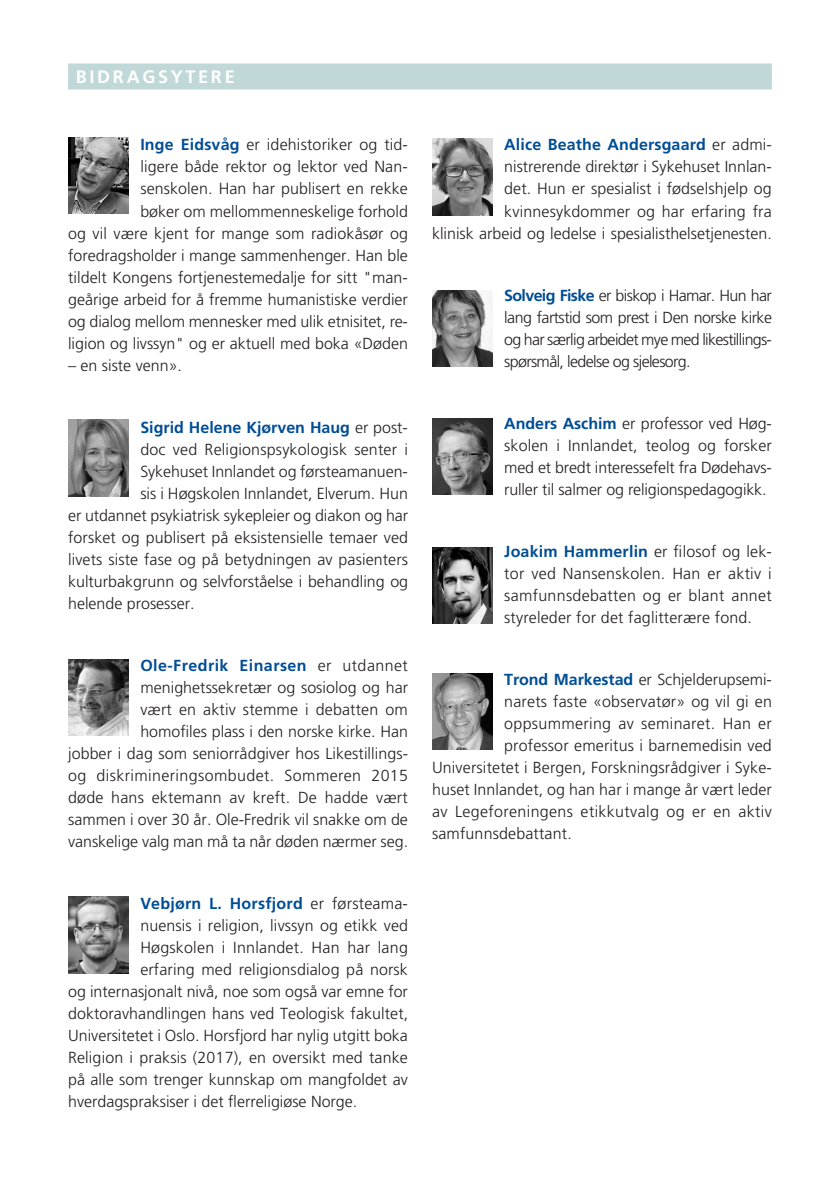
<style>
.page{position:relative;width:840px;height:1191px;background:#fff}
.page>*{position:absolute;margin:0;border:0;box-sizing:border-box;transform-origin:0 0}
.Stikktittel{font:700 18px "Frutiger LT Std";letter-spacing:.15em;color:#fff}
.Brødtekst{font:300 16px/22px "Frutiger LT Std";letter-spacing:.005em;color:#231f20;text-align:right}
.Brødtekst-2{font:700 16px "Frutiger LT Std";color:#014d95}
.s1{font-weight:700;color:#014d95}
.s2{font-weight:300;color:#231f20}
</style>
<div class="page">
<div style="left:68px;top:63px;width:703px;height:26px;background:#c1d8d8"></div>
<img style="left:68px;top:137px;width:61px;height:77px">
<img style="left:68px;top:420px;width:61px;height:76px">
<img style="left:68px;top:659px;width:61px;height:76px">
<img style="left:68px;top:896px;width:61px;height:77px">
<img style="left:432px;top:138px;width:60px;height:77px">
<img style="left:432px;top:290px;width:60px;height:77px">
<img style="left:432px;top:418px;width:60px;height:77px">
<img style="left:432px;top:547px;width:60px;height:77px">
<img style="left:432px;top:673px;width:60px;height:76px">
<p class="Stikktittel" style="left:76px;top:66px;width:160px">BIDRAGSYTERE</p>
<p class="Brødtekst" style="left:68px;top:134px;width:341px"><span class="s1">Inge Eidsvåg</span> er idehistoriker og tid-<br>ligere både rektor og lektor ved Nan&shy;senskolen. Han har publisert en rekke<br>bøker om mellommenneskelige forhold<br>og vil være kjent for mange som radiokåsør og foredragsholder i mange sammenhenger. Han ble tildelt Kongens fortjenestemedalje for sitt "man&shy;geårige arbeid for å fremme humanistiske verdier og dialog mellom mennesker med ulik etnisitet, re&shy;ligion og livssyn" og er aktuell med boka «Døden</p>
<p class="Brødtekst" style="left:68px;top:354px;width:115px">– en siste venn».</p>
<p class="Brødtekst-2" style="left:140px;top:417px;width:269px">Sigrid Helene Kjørven Haug <span class="s2">er post-</span></p>
<p class="Brødtekst" style="left:140px;top:438px;width:269px">doc ved Religionspsykologisk senter i</p>
<p class="Brødtekst" style="left:140px;top:460px;width:269px">Sykehuset Innlandet og førsteamanuen-</p>
<p class="Brødtekst" style="left:140px;top:482px;width:269px">sis i Høgskolen Innlandet, Elverum. Hun</p>
<p class="Brødtekst" style="left:68px;top:504px;width:341px">er utdannet psykiatrisk sykepleier og diakon og har</p>
<p class="Brødtekst" style="left:68px;top:526px;width:341px">forsket og publisert på eksistensielle temaer ved</p>
<p class="Brødtekst" style="left:68px;top:548px;width:341px">livets siste fase og på betydningen av pasienters</p>
<p class="Brødtekst" style="left:68px;top:570px;width:341px">kulturbakgrunn og selvforståelse i behandling og</p>
<p class="Brødtekst" style="left:68px;top:592px;width:128px">helende prosesser.</p>
<p class="Brødtekst" style="left:68px;top:654px;width:341px"><span class="s1">Ole-Fredrik Einarsen</span> er utdannet menighetssekretær og sosiolog og har<br>vært en aktiv stemme i debatten om<br>homofiles plass i den norske kirke. Han<br>jobber i dag som seniorrådgiver hos Likestillings&shy;og diskrimineringsombudet. Sommeren 2015 døde hans ektemann av kreft. De hadde vært sammen i over 30 år. Ole-Fredrik vil snakke om de vanskelige valg man må ta når døden nærmer seg.</p>
<p class="Brødtekst-2" style="left:140px;top:893px;width:269px">Vebjørn L. Horsfjord <span class="s2">er førsteama-</span></p>
<p class="Brødtekst" style="left:140px;top:914px;width:269px">nuensis i religion, livssyn og etikk ved</p>
<p class="Brødtekst" style="left:140px;top:936px;width:269px">Høgskolen i Innlandet. Han har lang</p>
<p class="Brødtekst" style="left:140px;top:958px;width:269px">erfaring med religionsdialog på norsk</p>
<p class="Brødtekst" style="left:68px;top:980px;width:341px">og internasjonalt nivå, noe som også var emne for</p>
<p class="Brødtekst" style="left:68px;top:1002px;width:341px">doktoravhandlingen hans ved Teologisk fakultet,</p>
<p class="Brødtekst" style="left:68px;top:1024px;width:341px">Universitetet i Oslo. Horsfjord har nylig utgitt boka</p>
<p class="Brødtekst" style="left:68px;top:1046px;width:341px">Religion i praksis (2017), en oversikt med tanke</p>
<p class="Brødtekst" style="left:68px;top:1068px;width:341px">på alle som trenger kunnskap om mangfoldet av</p>
<p class="Brødtekst" style="left:68px;top:1090px;width:290px">hverdagspraksiser i det flerreligiøse Norge.</p>
<p class="Brødtekst" style="left:432px;top:134px;width:341px"><span class="s1">Alice Beathe Andersgaard</span> er admi&shy;nistrerende direktør i Sykehuset Innlan-<br>det. Hun er spesialist i fødselshjelp og kvinnesykdommer og har erfaring fra<br>klinisk arbeid og ledelse i spesialisthelsetjenesten.</p>
<p class="Brødtekst" style="left:504px;top:284px;width:269px;text-align:justify"><span class="s1">Solveig Fiske</span> er biskop i Hamar. Hun har lang fartstid som prest i Den norske kirke og har særlig arbeidet mye med likestillings&shy;spørsmål, ledelse og sjelesorg.</p>
<p class="Brødtekst" style="left:504px;top:412px;width:269px;text-align:justify"><span class="s1">Anders Aschim</span> er professor ved Høg&shy;skolen i Innlandet, teolog og forsker med et bredt interessefelt fra Dødehavs&shy;ruller til salmer og religionspedagogikk.</p>
<p class="Brødtekst" style="left:504px;top:540px;width:269px;text-align:justify"><span class="s1">Joakim Hammerlin</span> er filosof og lek&shy;tor ved Nansenskolen. Han er aktiv i samfunnsdebatten og er blant annet styreleder for det faglitterære fond.</p>
<p class="Brødtekst" style="left:504px;top:668px;width:269px"><span class="s1">Trond Markestad</span> er Schjelderupsemi-</p>
<p class="Brødtekst" style="left:504px;top:690px;width:269px">narets faste «observatør» og vil gi en</p>
<p class="Brødtekst" style="left:504px;top:712px;width:269px">oppsummering av seminaret. Han er</p>
<p class="Brødtekst" style="left:504px;top:734px;width:269px">professor emeritus i barnemedisin ved</p>
<p class="Brødtekst" style="left:432px;top:756px;width:341px">Universitetet i Bergen, Forskningsrådgiver i Syke-</p>
<p class="Brødtekst" style="left:432px;top:778px;width:341px">huset Innlandet, og han har i mange år vært leder</p>
<p class="Brødtekst" style="left:432px;top:800px;width:341px">av Legeforeningens etikkutvalg og er en aktiv</p>
<p class="Brødtekst" style="left:432px;top:822px;width:141px">samfunnsdebattant.</p>
</div>
